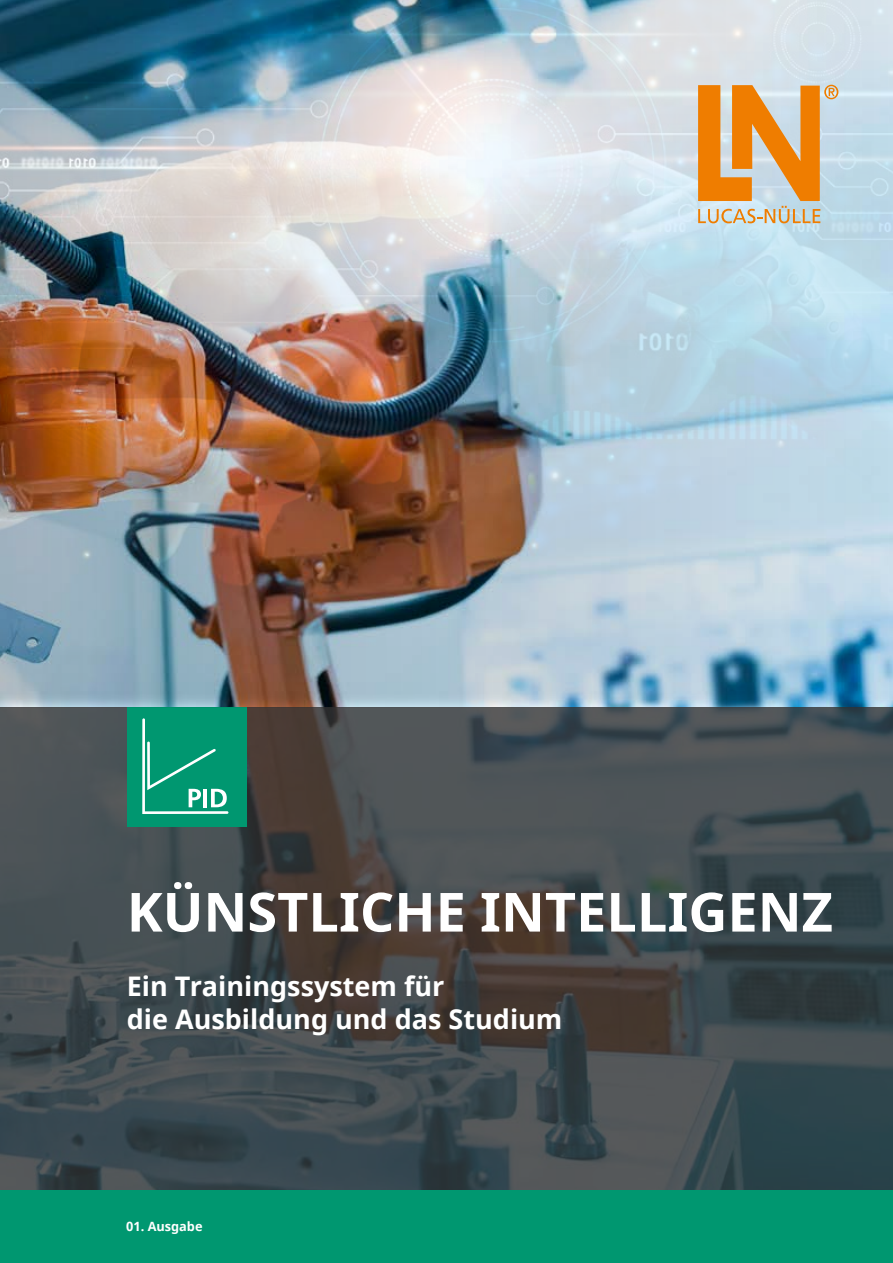
<style>
.page{position:relative;width:893px;height:1263px;background:#fff}
.page>*{position:absolute;margin:0;border:0;box-sizing:border-box;transform-origin:0 0}
.t1{font:700 54px "Noto Sans";color:#fff}
.t2{font:700 27px/32.4px "Noto Sans";color:#fff}
.t3{font:700 12.75px "Noto Sans";color:#fff}
</style>
<div class="page">
<svg style="left:0;top:707px;width:893px;height:484px;background:#42494c"></svg>
<div style="left:0;top:1191px;width:893px;height:72px;background:#009770"></div>
<div style="left:127px;top:707px;width:120px;height:120px;background:#009770"></div>
<svg style="left:142px;top:718px;width:86px;height:96px"></svg>
<img style="left:0;top:0;width:893px;height:707px">
<svg style="left:698px;top:85px;width:140px;height:138px;background:#ddac70"></svg>
<h1 class="t1" style="left:127px;top:874px;width:708px">KÜNSTLICHE INTELLIGENZ</h1>
<p class="t2" style="left:127px;top:970px;width:437px">Ein Trainingssystem für<br>die Ausbildung und das Studium</p>
<p class="t3" style="left:126px;top:1218px;width:78px">01. Ausgabe</p>
</div>
